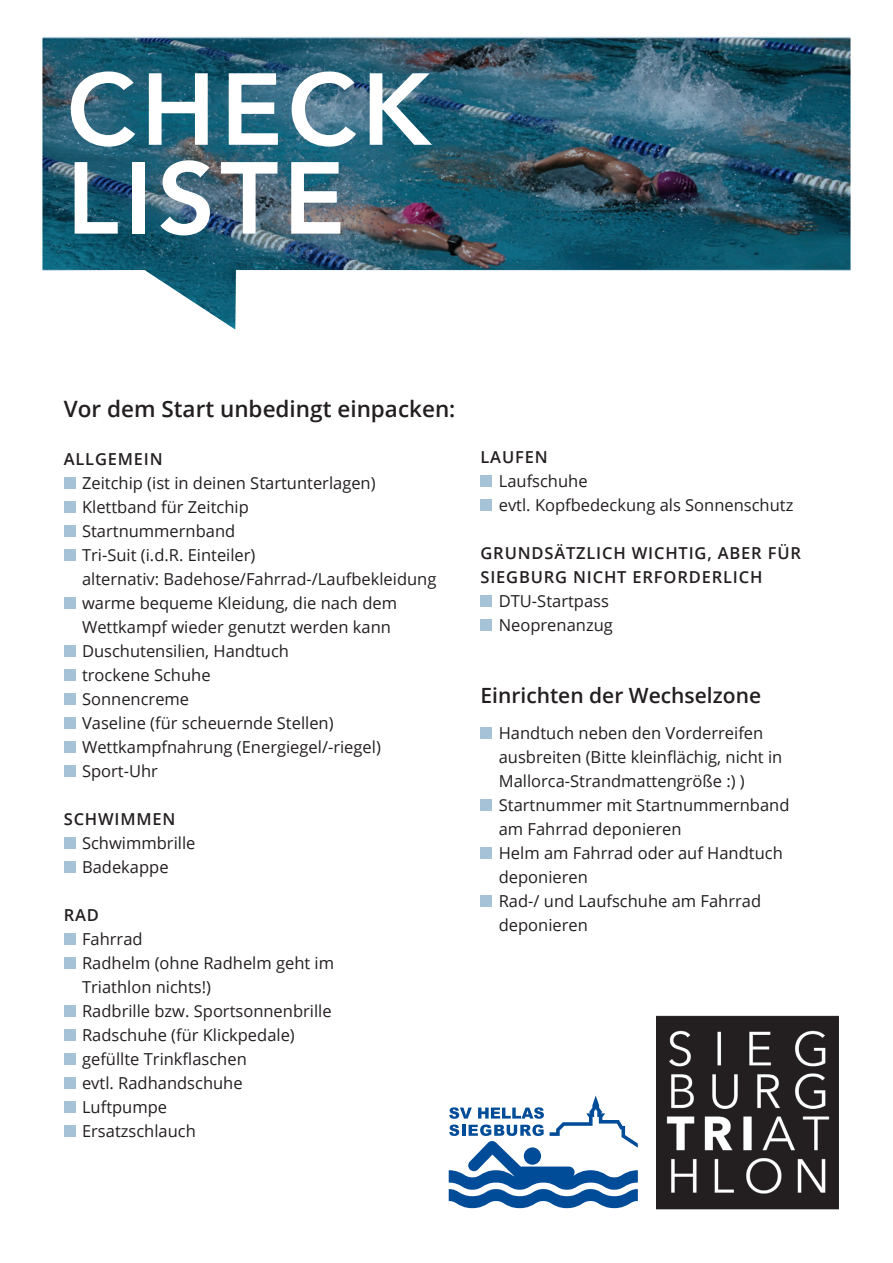
<style>
.page{position:relative;width:893px;height:1263px;background:#fff}
.page>*{position:absolute;margin:0;border:0;box-sizing:border-box;transform-origin:0 0}
.t1{font:800 100.95px/88.8px "Avenir";letter-spacing:.05em;color:#fff}
.t2{font:600 22.5px "Open Sans";color:#231f20}
.t3{font:600 21px "Open Sans";color:#231f20}
.t4{font:16.5px/24px "Open Sans";color:#231f20}
.t5{font:600 16.5px/24px "Open Sans";letter-spacing:.05em;color:#231f20}
</style>
<div class="page">
<img style="left:43px;top:37px;width:807px;height:292px">
<div style="left:64px;top:477px;width:11px;height:12px;background:#a6c2d6"></div>
<div style="left:64px;top:501px;width:11px;height:12px;background:#a6c2d6"></div>
<div style="left:64px;top:525px;width:11px;height:12px;background:#a6c2d6"></div>
<div style="left:64px;top:549px;width:11px;height:12px;background:#a6c2d6"></div>
<div style="left:64px;top:597px;width:11px;height:12px;background:#a6c2d6"></div>
<div style="left:64px;top:645px;width:11px;height:12px;background:#a6c2d6"></div>
<div style="left:64px;top:669px;width:11px;height:12px;background:#a6c2d6"></div>
<div style="left:64px;top:693px;width:11px;height:12px;background:#a6c2d6"></div>
<div style="left:64px;top:717px;width:11px;height:12px;background:#a6c2d6"></div>
<div style="left:64px;top:741px;width:11px;height:12px;background:#a6c2d6"></div>
<div style="left:64px;top:765px;width:11px;height:12px;background:#a6c2d6"></div>
<div style="left:64px;top:837px;width:11px;height:12px;background:#a6c2d6"></div>
<div style="left:64px;top:861px;width:11px;height:12px;background:#a6c2d6"></div>
<div style="left:64px;top:933px;width:11px;height:12px;background:#a6c2d6"></div>
<div style="left:64px;top:957px;width:11px;height:12px;background:#a6c2d6"></div>
<div style="left:64px;top:1005px;width:11px;height:12px;background:#a6c2d6"></div>
<div style="left:64px;top:1029px;width:11px;height:12px;background:#a6c2d6"></div>
<div style="left:64px;top:1053px;width:11px;height:12px;background:#a6c2d6"></div>
<div style="left:64px;top:1077px;width:11px;height:12px;background:#a6c2d6"></div>
<div style="left:64px;top:1101px;width:11px;height:12px;background:#a6c2d6"></div>
<div style="left:64px;top:1125px;width:11px;height:12px;background:#a6c2d6"></div>
<div style="left:480px;top:475px;width:12px;height:12px;background:#a6c2d6"></div>
<div style="left:480px;top:499px;width:12px;height:12px;background:#a6c2d6"></div>
<div style="left:480px;top:595px;width:12px;height:12px;background:#a6c2d6"></div>
<div style="left:480px;top:619px;width:12px;height:12px;background:#a6c2d6"></div>
<div style="left:480px;top:727px;width:12px;height:12px;background:#a6c2d6"></div>
<div style="left:480px;top:799px;width:12px;height:12px;background:#a6c2d6"></div>
<div style="left:480px;top:847px;width:12px;height:12px;background:#a6c2d6"></div>
<div style="left:480px;top:895px;width:12px;height:12px;background:#a6c2d6"></div>
<svg style="left:449px;top:1095px;width:189px;height:113px"></svg>
<img style="left:656px;top:1015px;width:183px;height:195px">
<h1 class="t1" style="left:67px;top:65px;width:366px">CHECK<br>LISTE</h1>
<h2 class="t2" style="left:64px;top:393px;width:393px">Vor dem Start unbedingt einpacken:</h2>
<p class="t5" style="left:64px;top:447px;width:100px">ALLGEMEIN</p>
<p class="t4" style="left:82px;top:470px;width:356px">Zeitchip (ist in deinen Startunterlagen)<br>Klettband für Zeitchip<br>Startnummernband<br>Tri-Suit (i.d.R. Einteiler)<br>alternativ: Badehose/Fahrrad-/Laufbekleidung warme bequeme Kleidung, die nach dem<br>Wettkampf wieder genutzt werden kann<br>Duschutensilien, Handtuch<br>trockene Schuhe<br>Sonnencreme<br>Vaseline (für scheuernde Stellen)<br>Wettkampfnahrung (Energiegel/-riegel)<br>Sport-Uhr</p>
<p class="t5" style="left:64px;top:807px;width:113px">SCHWIMMEN</p>
<p class="t4" style="left:82px;top:830px;width:115px">Schwimmbrille<br>Badekappe</p>
<p class="t5" style="left:64px;top:903px;width:37px">RAD</p>
<p class="t4" style="left:82px;top:926px;width:254px">Fahrrad<br>Radhelm (ohne Radhelm geht im<br>Triathlon nichts!)<br>Radbrille bzw. Sportsonnenbrille<br>Radschuhe (für Klickpedale) gefüllte Trinkflaschen<br>evtl. Radhandschuhe<br>Luftpumpe<br>Ersatzschlauch</p>
<p class="t5" style="left:480px;top:444px;width:69px">LAUFEN</p>
<p class="t4" style="left:499px;top:468px;width:296px">Laufschuhe<br>evtl. Kopfbedeckung als Sonnenschutz</p>
<p class="t5" style="left:480px;top:540px;width:322px">GRUNDSÄTZLICH WICHTIG, ABER FÜR<br>SIEGBURG NICHT ERFORDERLICH</p>
<p class="t4" style="left:499px;top:588px;width:116px">DTU-Startpass<br>Neoprenanzug</p>
<p class="t3" style="left:480px;top:681px;width:282px">Einrichten der Wechselzone</p>
<p class="t4" style="left:499px;top:720px;width:292px">Handtuch neben den Vorderreifen ausbreiten (Bitte kleinflächig, nicht in<br>Mallorca-Strandmattengröße :) )<br>Startnummer mit Startnummernband am Fahrrad deponieren<br>Helm am Fahrrad oder auf Handtuch deponieren<br>Rad-/ und Laufschuhe am Fahrrad deponieren</p>
</div>
